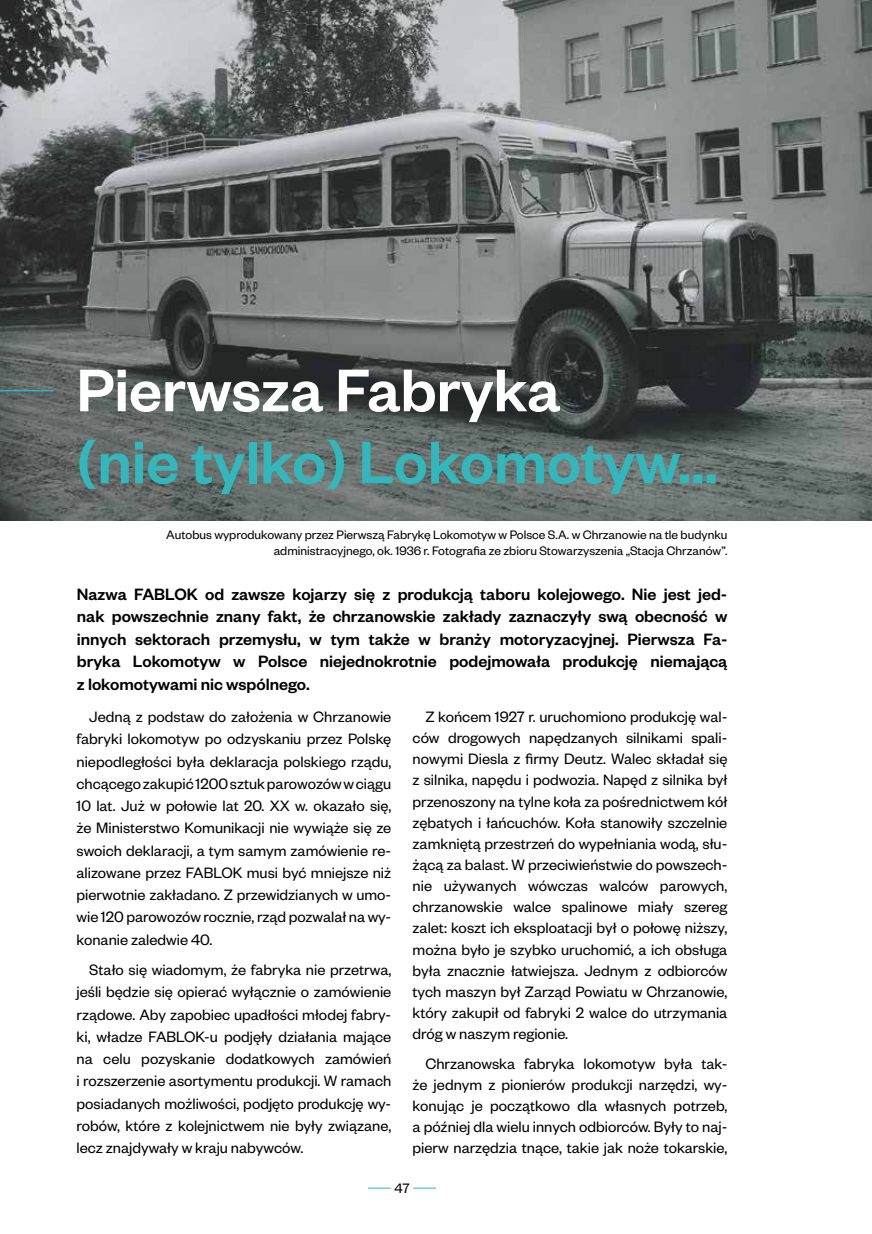
<style>
.page{position:relative;width:872px;height:1234px;background:#fff}
.page>*{position:absolute;margin:0;border:0;box-sizing:border-box;transform-origin:0 0}
.t1{font:500 66px "Founders Grotesk";color:#31b7bc}
.t2{font:500 66px "Founders Grotesk";color:#fff}
.t3{font:500 18px/22.5px "Founders Grotesk";color:#000;text-align:justify}
.t4{font:16.5px/21.1px "Founders Grotesk";color:#000;text-align:justify}
.t5{font:15px "Founders Grotesk";color:#000}
.t6{font:13.5px/16.2px "Founders Grotesk";color:#000;text-align:right}
</style>
<div class="page">
<svg style="left:368px;top:1187px;width:23px;height:1px"></svg>
<svg style="left:413px;top:1187px;width:23px;height:1px"></svg>
<img style="left:0;top:0;width:872px;height:520px">
<hr style="left:0;top:390px;width:54px;height:1px;background:#31b7bc">
<h1 class="t2" style="left:77px;top:349px;width:485px">Pierwsza Fabryka</h1>
<h1 class="t1" style="left:77px;top:421px;width:643px">(nie tylko) Lokomotyw…</h1>
<p class="t6" style="left:166px;top:525px;width:562px">Autobus wyprodukowany przez Pierwszą Fabrykę Lokomotyw w Polsce S.A. w Chrzanowie na tle budynku administracyjnego, ok. 1936 r. Fotografia ze zbioru Stowarzyszenia „Stacja Chrzanów”.</p>
<p class="t3" style="left:77px;top:581px;width:652px">Nazwa FABLOK od zawsze kojarzy się z produkcją taboru kolejowego. Nie jest jed&shy;nak powszechnie znany fakt, że chrzanowskie zakłady zaznaczyły swą obecność w innych sektorach przemysłu, w tym także w branży motoryzacyjnej. Pierwsza Fa&shy;bryka Lokomotyw w Polsce niejednokrotnie podejmowała produkcję niemającą z lokomotywami nic wspólnego.</p>
<p class="t4" style="left:77px;top:704px;width:316px;line-height:22.2px;text-indent:13px">Jedną z podstaw do założenia w Chrzanowie fabryki lokomotyw po odzyskaniu przez Polskę niepodległości była deklaracja polskiego rządu, chcącego zakupić 1200 sztuk parowozów w ciągu 10 lat. Już w połowie lat 20. XX w. okazało się, że Ministerstwo Komunikacji nie wywiąże się ze swoich deklaracji, a tym samym zamówienie re&shy;alizowane przez FABLOK musi być mniejsze niż pierwotnie zakładano. Z przewidzianych w umo&shy;wie 120 parowozów rocznie, rząd pozwalał na wy&shy;konanie zaledwie 40.</p>
<p class="t4" style="left:77px;top:957px;width:316px;line-height:22.2px;text-indent:13px">Stało się wiadomym, że fabryka nie przetrwa, jeśli będzie się opierać wyłącznie o zamówienie rządowe. Aby zapobiec upadłości młodej fabry&shy;ki, władze FABLOK-u podjęły działania mające na celu pozyskanie dodatkowych zamówień i rozszerzenie asortymentu produkcji. W ramach posiadanych możliwości, podjęto produkcję wy&shy;robów, które z kolejnictwem nie były związane, lecz znajdywały w kraju nabywców.</p>
<p class="t4" style="left:412px;top:705px;width:316px;text-indent:13px">Z końcem 1927 r. uruchomiono produkcję wal&shy;ców drogowych napędzanych silnikami spali&shy;nowymi Diesla z firmy Deutz. Walec składał się z silnika, napędu i podwozia. Napęd z silnika był przenoszony na tylne koła za pośrednictwem kół zębatych i łańcuchów. Koła stanowiły szczelnie zamkniętą przestrzeń do wypełniania wodą, słu&shy;żącą za balast. W przeciwieństwie do powszech&shy;nie używanych wówczas walców parowych, chrzanowskie walce spalinowe miały szereg zalet: koszt ich eksploatacji był o połowę niższy, można było je szybko uruchomić, a ich obsługa była znacznie łatwiejsza. Jednym z odbiorców tych maszyn był Zarząd Powiatu w Chrzanowie, który zakupił od fabryki 2 walce do utrzymania dróg w naszym regionie.</p>
<p class="t4" style="left:412px;top:1051px;width:316px;text-indent:13px">Chrzanowska fabryka lokomotyw była tak&shy;że jednym z pionierów produkcji narzędzi, wy&shy;konując je początkowo dla własnych potrzeb, a później dla wielu innych odbiorców. Były to naj&shy;pierw narzędzia tnące, takie jak noże tokarskie,</p>
<p class="t5" style="left:394px;top:1178px;width:17px">47</p>
</div>
